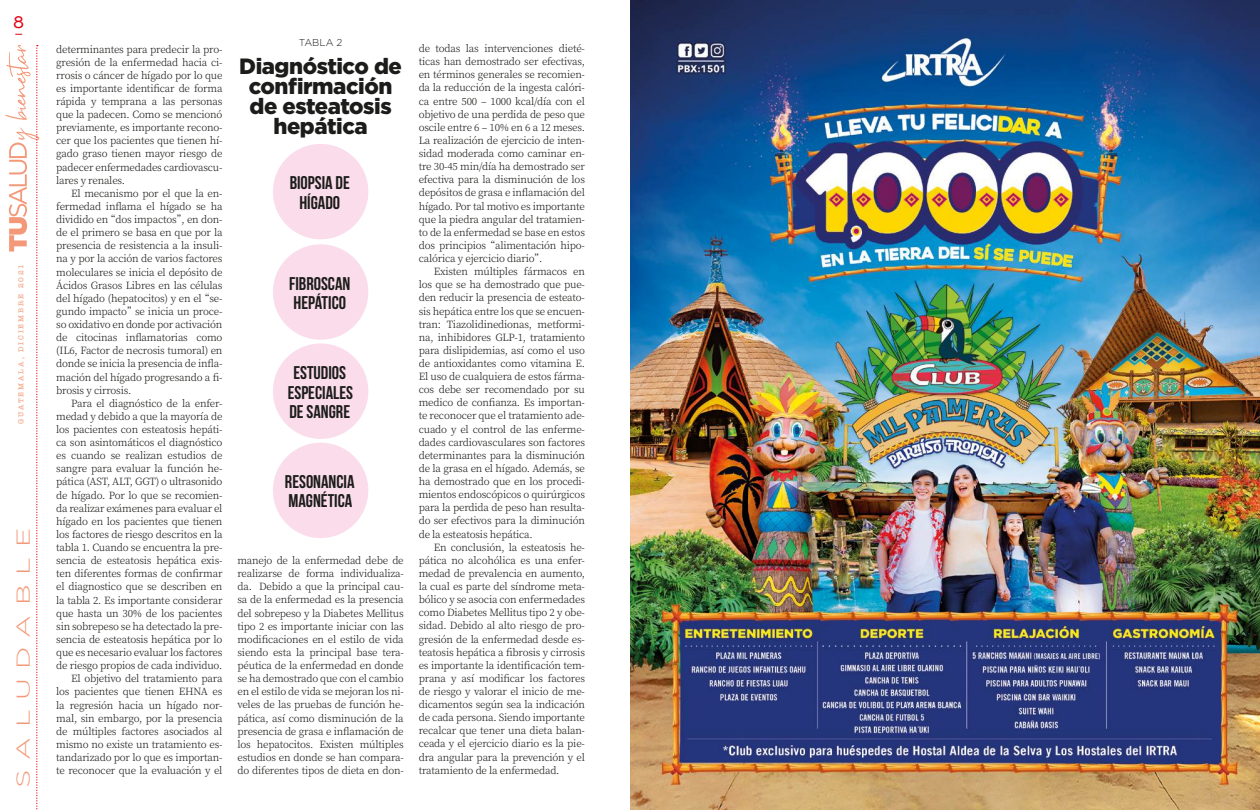
<style>
.page{position:relative;width:1260px;height:810px;background:#fff}
.page>*{position:absolute;margin:0;border:0;box-sizing:border-box;transform-origin:0 0}
.t1{font:900 22.12px/20px "Gotham";letter-spacing:-.02em;color:#1c1c1a;text-align:center}
.t2{font:300 18.62px "Gotham";letter-spacing:.34em;color:#f3997a;scale:1.54 1}
.t3{font:18.38px/19.1px "Bebas Neue";color:#1c1c1a;text-align:center}
.t4{font:17.25px "American Typewriter";color:#e30212}
.t5{font:300 10px/13.1px "Noto Serif SC";letter-spacing:-.02em;color:#1c1c1a;text-align:justify}
.t6{font:300 10px "Gotham";color:#1c1c1a}
.t7{font:600 7.5px "American Typewriter";letter-spacing:.24em;color:#f6af94}
</style>
<div class="page">
<svg style="left:5px;top:45px;width:35px;height:765px"></svg>
<div style="left:273px;top:144px;width:95px;height:95px;background:#fadceb;border-radius:50%"></div>
<div style="left:273px;top:244px;width:95px;height:96px;background:#fadceb;border-radius:50%"></div>
<div style="left:273px;top:443px;width:95px;height:95px;background:#fadceb;border-radius:50%"></div>
<div style="left:273px;top:344px;width:95px;height:95px;background:#fadceb;border-radius:50%"></div>
<img style="left:630px;top:0;width:630px;height:810px">
<h3 class="t4" style="left:13px;top:10px;width:13px">8</h3>
<p class="t7" style="left:15px;top:424px;width:162px;rotate:-90deg">GUATEMALA, DICIEMBRE 2021</p>
<h2 class="t2" style="left:11px;top:788px;width:170px;rotate:-90deg">SALUDABLE</h2>
<p class="t5" style="left:56px;top:42px;width:168px">determinantes para predecir la pro&shy;gresión de la enfermedad hacia ci&shy;rrosis o cáncer de hígado por lo que es importante identificar de forma rápida y temprana a las personas que la padecen. Como se mencionó previamente, es importante recono&shy;cer que los pacientes que tienen hí&shy;gado graso tienen mayor riesgo de padecer enfermedades cardiovascu&shy;lares y renales.</p>
<p class="t5" style="left:56px;top:187px;width:168px;text-indent:15px">El mecanismo por el que la en&shy;fermedad inflama el hígado se ha dividido en “dos impactos”, en don&shy;de el primero se basa en que por la presencia de resistencia a la insuli&shy;na y por la acción de varios factores moleculares se inicia el depósito de Ácidos Grasos Libres en las células del hígado (hepatocitos) y en el “se&shy;gundo impacto”se inicia un proce&shy;so oxidativo en donde por activación de citocinas inflamatorias como (IL6, Factor de necrosis tumoral) en donde se inicia la presencia de infla&shy;mación del hígado progresando a fi&shy;brosis y cirrosis.</p>
<p class="t5" style="left:56px;top:397px;width:168px;text-align:right">Para el diagnóstico de la enfer&shy;medad y debido a que la mayoría de los pacientes con esteatosis hepáti&shy;ca son asintomáticos el diagnóstico es cuando se realizan estudios de sangre para evaluar la función he&shy;pática (AST, ALT, GGT) o ultrasonido de hígado. Por lo que se recomien&shy;da realizar exámenes para evaluar el hígado en los pacientes que tienen los factores de riesgo descritos en la tabla 1. Cuando se encuentra la pre&shy;sencia de esteatosis hepática exis&shy;ten diferentes formas de confirmar el diagnostico que se describen en la tabla 2. Es importante considerar que hasta un 30% de los pacientes sin sobrepeso se ha detectado la pre&shy;sencia de esteatosis hepática por lo que es necesario evaluar los factores de riesgo propios de cada individuo.<br>El objetivo del tratamiento para los pacientes que tienen EHNA es la regresión hacia un hígado nor&shy;mal, sin embargo, por la presencia de múltiples factores asociados al mismo no existe un tratamiento es&shy;tandarizado por lo que es importan&shy;te reconocer que la evaluación y el</p>
<p class="t6" style="left:299px;top:36px;width:45px">TABLA 2</p>
<h1 class="t1" style="left:239px;top:56px;width:164px">Diagnóstico de confirmación de esteatosis hepática</h1>
<h3 class="t3" style="left:290px;top:173px;width:62px">BIOPSIA DE<br>HÍGADO</h3>
<h3 class="t3" style="left:289px;top:274px;width:63px;text-align:left">FIBROSCAN<br>HEPÁTICO</h3>
<h3 class="t3" style="left:288px;top:363px;width:67px">ESTUDIOS<br>ESPECIALES<br>DE SANGRE</h3>
<h3 class="t3" style="left:285px;top:472px;width:71px;text-align:left">RESONANCIA<br>MAGNÉTICA</h3>
<p class="t5" style="left:238px;top:554px;width:168px">manejo de la enfermedad debe de realizarse de forma individualiza&shy;da. Debido a que la principal cau&shy;sa de la enfermedad es la presencia del sobrepeso y la Diabetes Mellitus tipo 2 es importante iniciar con las modificaciones en el estilo de vida siendo esta la principal base tera&shy;péutica de la enfermedad en donde se ha demostrado que con el cambio en el estilo de vida se mejoran los ni&shy;veles de las pruebas de función he&shy;pática, así como disminución de la presencia de grasa e inflamación de los hepatocitos. Existen múltiples estudios en donde se han compara&shy;do diferentes tipos de dieta en don-</p>
<p class="t5" style="left:419px;top:42px;width:168px">de todas las intervenciones dieté&shy;ticas han demostrado ser efectivas, en términos generales se recomien&shy;da la reducción de la ingesta calóri&shy;ca entre 500 – 1000 kcal/día con el objetivo de una perdida de peso que oscile entre 6 – 10% en 6 a 12 meses.<br>La realización de ejercicio de inten&shy;sidad moderada como caminar en&shy;tre 30-45 min/día ha demostrado ser efectiva para la disminución de los depósitos de grasa e inflamación del hígado. Por tal motivo es importante que la piedra angular del tratamien&shy;to de la enfermedad se base en estos dos principios “alimentación hipo&shy;calórica y ejercicio diario”.</p>
<p class="t5" style="left:419px;top:265px;width:168px;text-indent:15px">Existen múltiples fármacos en los que se ha demostrado que pue&shy;den reducir la presencia de esteato&shy;sis hepática entre los que se encuen&shy;tran: Tiazolidinedionas, metformi&shy;na, inhibidores GLP-1, tratamiento para dislipidemias, así como el uso de antioxidantes como vitamina E.<br>El uso de cualquiera de estos fárma&shy;cos debe ser recomendado por su medico de confianza. Es importan&shy;te reconocer que el tratamiento ade&shy;cuado y el control de las enferme&shy;dades cardiovasculares son factores determinantes para la disminución de la grasa en el hígado. Además, se ha demostrado que en los procedi&shy;mientos endoscópicos o quirúrgicos para la perdida de peso han resulta&shy;do ser efectivos para la diminución de la esteatosis hepática.</p>
<p class="t5" style="left:419px;top:541px;width:168px;text-indent:15px">En conclusión, la esteatosis he&shy;pática no alcohólica es una enfer&shy;medad de prevalencia en aumento, la cual es parte del síndrome meta&shy;bólico y se asocia con enfermedades como Diabetes Mellitus tipo 2 y obe&shy;sidad. Debido al alto riesgo de pro&shy;gresión de la enfermedad desde es&shy;teatosis hepática a fibrosis y cirrosis es importante la identificación tem&shy;prana y así modificar los factores de riesgo y valorar el inicio de me&shy;dicamentos según sea la indicación de cada persona. Siendo importante recalcar que tener una dieta balan&shy;ceada y el ejercicio diario es la pie&shy;dra angular para la prevención y el tratamiento de la enfermedad.</p>
</div>
